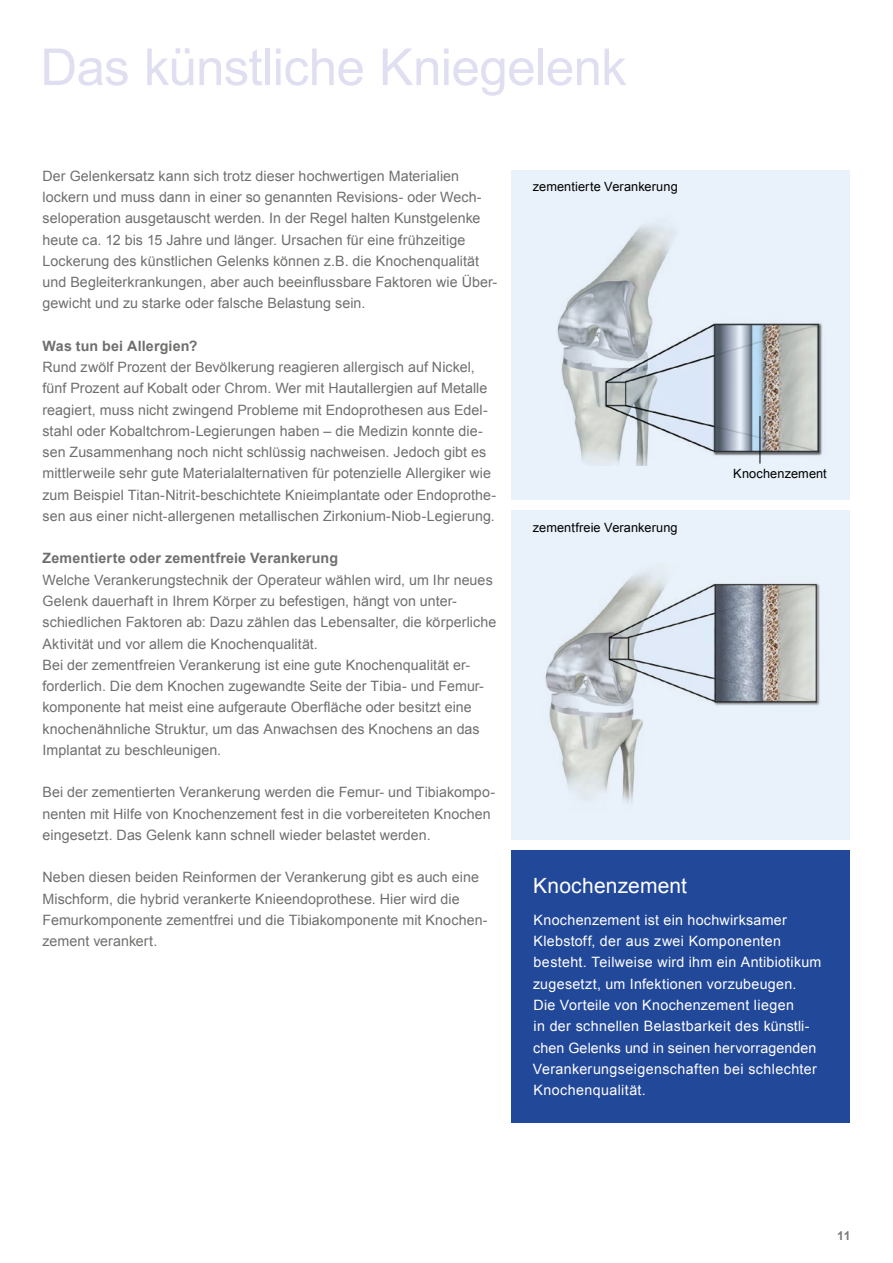
<style>
.page{position:relative;width:893px;height:1263px;background:#fff}
.page>*{position:absolute;margin:0;border:0;box-sizing:border-box;transform-origin:0 0}
.t1{font:51px "Arial";letter-spacing:-.01em;color:#dfdff1}
.t2{font:21px "Arial";letter-spacing:.01em;color:#fff}
.t3{font:14.25px/21.3px "Arial";letter-spacing:.005em;color:#6f6f6e}
.t4{font:14.25px/21.3px "Arial";letter-spacing:.025em;color:#fff}
.t5{font:700 14.25px "Arial";letter-spacing:.01em;color:#6f6f6e}
.t6{font:12.75px "Arial";letter-spacing:.01em;color:#000}
.t7{font:700 12.3px "Arial";color:#7a7a7a}
</style>
<div class="page">
<div style="left:511px;top:850px;width:339px;height:273px;background:#224899"></div>
<div style="left:511px;top:510px;width:339px;height:330px;background:#e9f1fa"></div>
<img style="left:545px;top:571px;width:275px;height:232px">
<div style="left:511px;top:170px;width:339px;height:330px;background:#e9f1fa"></div>
<img style="left:557px;top:226px;width:266px;height:240px">
<hr style="left:760px;top:416px;width:1px;height:48px;background:#000">
<h1 class="t1" style="left:40px;top:34px;width:588px">Das künstliche Kniegelenk</h1>
<p class="t3" style="left:43px;top:165px;width:456px">Der Gelenkersatz kann sich trotz dieser hochwertigen Materialien lockern und muss dann in einer so genannten Revisions- oder Wech&shy;seloperation ausgetauscht werden. In der Regel halten Kunstgelenke heute ca. 12 bis 15 Jahre und länger. Ursachen für eine frühzeitige Lockerung des künstlichen Gelenks können z.B. die Knochenqualität und Begleiterkrankungen, aber auch beeinflussbare Faktoren wie Über&shy;gewicht und zu starke oder falsche Belastung sein.</p>
<p class="t5" style="left:43px;top:336px;width:157px">Was tun bei Allergien?</p>
<p class="t3" style="left:43px;top:357px;width:455px">Rund zwölf Prozent der Bevölkerung reagieren allergisch auf Nickel, fünf Prozent auf Kobalt oder Chrom. Wer mit Hautallergien auf Metalle reagiert, muss nicht zwingend Probleme mit Endoprothesen aus Edel&shy;stahl oder Kobaltchrom-Legierungen haben – die Medizin konnte die&shy;sen Zusammenhang noch nicht schlüssig nachweisen. Jedoch gibt es mittlerweile sehr gute Materialalternativen für potenzielle Allergiker wie zum Beispiel Titan-Nitrit-beschichtete Knieimplantate oder Endoprothe&shy;sen aus einer nicht-allergenen metallischen Zirkonium-Niob-Legierung.</p>
<p class="t5" style="left:43px;top:549px;width:297px">Zementierte oder zementfreie Verankerung</p>
<p class="t3" style="left:43px;top:569px;width:455px">Welche Verankerungstechnik der Operateur wählen wird, um Ihr neues Gelenk dauerhaft in Ihrem Körper zu befestigen, hängt von unter&shy;schiedlichen Faktoren ab: Dazu zählen das Lebensalter, die körperliche Aktivität und vor allem die Knochenqualität.<br>Bei der zementfreien Verankerung ist eine gute Knochenqualität er&shy;forderlich. Die dem Knochen zugewandte Seite der Tibia- und Femur&shy;komponente hat meist eine aufgeraute Oberfläche oder besitzt eine knochenähnliche Struktur, um das Anwachsen des Knochens an das Implantat zu beschleunigen.</p>
<p class="t3" style="left:43px;top:782px;width:454px">Bei der zementierten Verankerung werden die Femur- und Tibiakompo&shy;nenten mit Hilfe von Knochenzement fest in die vorbereiteten Knochen eingesetzt. Das Gelenk kann schnell wieder belastet werden.</p>
<p class="t3" style="left:43px;top:867px;width:447px">Neben diesen beiden Reinformen der Verankerung gibt es auch eine Mischform, die hybrid verankerte Knieendoprothese. Hier wird die Femurkomponente zementfrei und die Tibiakomponente mit Knochen&shy;zement verankert.</p>
<h2 class="t2" style="left:533px;top:872px;width:156px">Knochenzement</h2>
<p class="t6" style="left:533px;top:179px;width:146px">zementierte Verankerung</p>
<p class="t6" style="left:733px;top:466px;width:95px">Knochenzement</p>
<p class="t6" style="left:719px;top:466px;width:95px">Knochenzement</p>
<p class="t6" style="left:533px;top:519px;width:146px">zementfreie Verankerung</p>
<p class="t4" style="left:533px;top:909px;width:290px">Knochenzement ist ein hochwirksamer Klebstoff, der aus zwei Komponenten besteht. Teilweise wird ihm ein Antibiotikum zugesetzt, um Infektionen vorzubeugen.<br>Die Vorteile von Knochenzement liegen<br>in der schnellen Belastbarkeit des künstli&shy;chen Gelenks und in seinen hervorragenden Verankerungseigenschaften bei schlechter Knochenqualität.</p>
<p class="t7" style="left:837px;top:1228px;width:15px">11</p>
</div>
